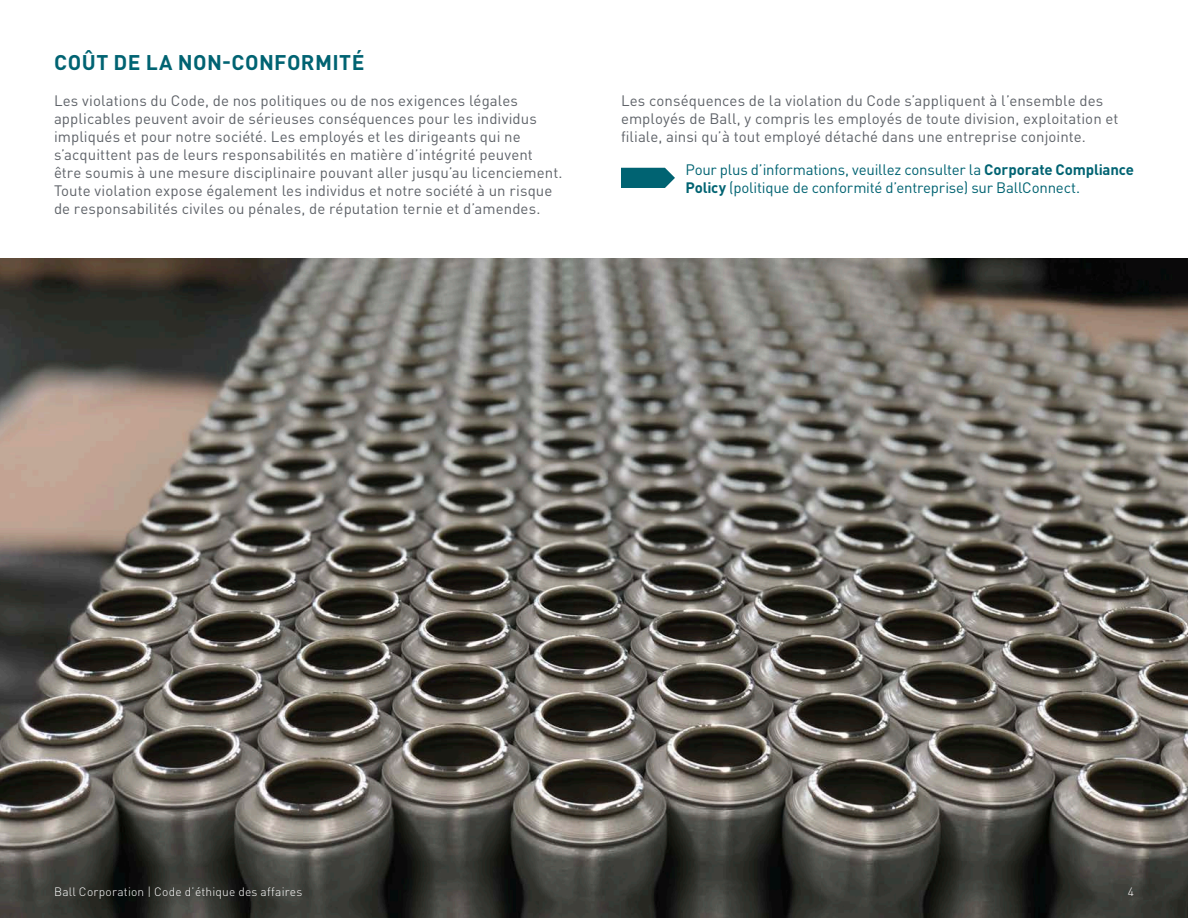
<style>
.page{position:relative;width:1188px;height:918px;background:#fff}
.page>*{position:absolute;margin:0;border:0;box-sizing:border-box;transform-origin:0 0}
.Header_2{font:700 21px "DIN Pro";letter-spacing:.02em;color:#006372}
.Body_Copy{font:15px/18px "DIN Pro";letter-spacing:.005em;color:#5f6369}
.Body_Copy-2{font:15px/18px "DIN Pro";letter-spacing:-.015em;color:#006372}
.t1{font:300 12px "DIN Pro";letter-spacing:.015em;color:#fff}
.s1{font-weight:700}
</style>
<div class="page">
<img style="left:0;top:259px;width:1188px;height:659px">
<svg style="left:621px;top:168px;width:54px;height:20px"></svg>
<p class="Header_2" style="left:54px;top:45px;width:312px">COÛT DE LA NON-CONFORMITÉ</p>
<p class="Body_Copy" style="left:54px;top:91px;width:510px">Les violations du Code, de nos politiques ou de nos exigences légales applicables peuvent avoir de sérieuses conséquences pour les individus impliqués et pour notre société. Les employés et les dirigeants qui ne s’acquittent pas de leurs responsabilités en matière d’intégrité peuvent être soumis à une mesure disciplinaire pouvant aller jusqu’au licenciement.<br>Toute violation expose également les individus et notre société à un risque de responsabilités civiles ou pénales, de réputation ternie et d’amendes.</p>
<p class="Body_Copy" style="left:621px;top:91px;width:499px">Les conséquences de la violation du Code s’appliquent à l’ensemble des employés de Ball, y compris les employés de toute division, exploitation et filiale, ainsi qu’à tout employé détaché dans une entreprise conjointe.</p>
<p class="Body_Copy-2" style="left:686px;top:160px;width:450px">Pour plus d’informations, veuillez consulter la <span class="s1">Corporate Compliance<br>Policy</span> (politique de conformité d’entreprise) sur BallConnect.</p>
<p class="t1" style="left:54px;top:882px;width:250px">Ball Corporation | Code d’éthique des affaires</p>
<p class="t1" style="left:1128px;top:882px;width:8px">4</p>
</div>
